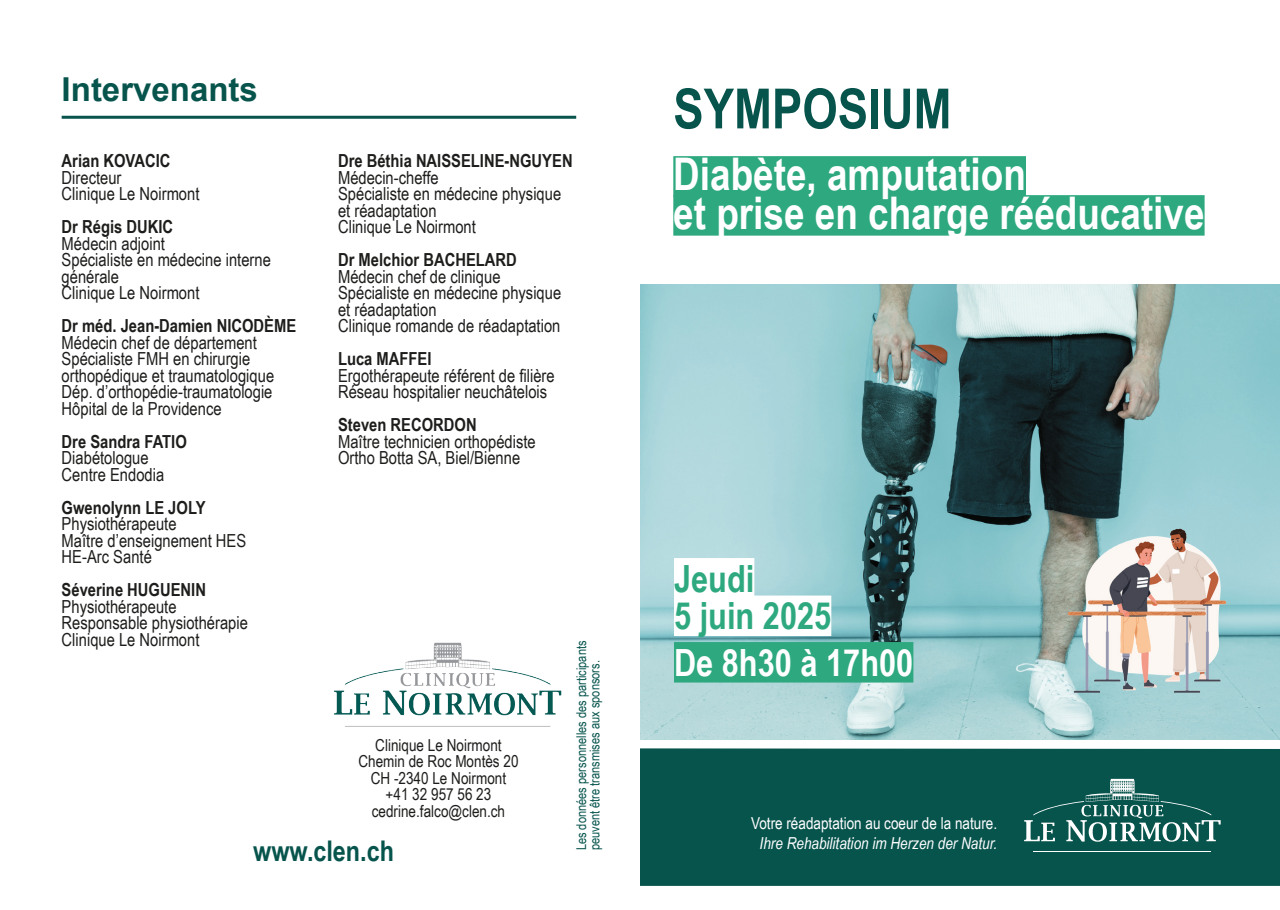
<style>
.page{position:relative;width:1280px;height:910px;background:#fff}
.page>*{position:absolute;margin:0;border:0;box-sizing:border-box;transform-origin:0 0}
.t1{font:700 55.5px "Arial Narrow";color:#07544d}
.t2{font:700 45px "Arial Narrow";color:#fff}
.t3{font:700 37.5px "Arial Narrow";color:#2ea97f}
.t4{font:700 37.5px "Arial Narrow";color:#fff}
.t5{font:700 33px "Arial";color:#07544d}
.t6{font:700 28.5px "Arial Narrow";color:#07544d}
.t7{font:18px "Arial Narrow";color:#1d1d1b}
.t8{font:700 18px "Arial Narrow";color:#1d1d1b}
.t9{font:16.5px "Arial Narrow";color:#1d1d1b}
.t10{font:16.5px "Arial Narrow";color:#fff}
.t11{font:italic 16.5px "Arial Narrow";color:#fff}
.t12{font:13.5px "Arial Narrow";color:#07544d}
</style>
<div class="page">
<img style="left:640px;top:284px;width:640px;height:456px">
<div style="left:640px;top:748px;width:640px;height:138px;background:#07544d"></div>
<div style="left:673px;top:156px;width:353px;height:41px;background:#2ea97f"></div>
<div style="left:673px;top:195px;width:531px;height:41px;background:#2ea97f"></div>
<div style="left:674px;top:558px;width:80px;height:40px;background:#fff"></div>
<div style="left:674px;top:595px;width:157px;height:41px;background:#fff"></div>
<div style="left:674px;top:642px;width:239px;height:40px;background:#2ea97f"></div>
<hr style="left:62px;top:116px;width:514px;height:3px;background:#07544d">
<svg style="left:1024px;top:779px;width:197px;height:63px;background:#34736d"></svg>
<hr style="left:1033px;top:851px;width:178px;height:1px;background:#fff">
<img style="left:1043px;top:506px;width:208px;height:209px">
<img style="left:334px;top:642px;width:228px;height:85px">
<p class="t5" style="left:62px;top:66px;width:198px">Intervenants</p>
<p class="t8" style="left:62px;top:147px;width:110px">Arian KOVACIC</p>
<p class="t7" style="left:62px;top:164px;width:61px">Directeur</p>
<p class="t7" style="left:62px;top:181px;width:139px">Clinique Le Noirmont</p>
<p class="t8" style="left:62px;top:213px;width:113px">Dr Régis DUKIC</p>
<p class="t7" style="left:62px;top:230px;width:105px">Médecin adjoint</p>
<p class="t7" style="left:62px;top:247px;width:211px">Spécialiste en médecine interne</p>
<p class="t7" style="left:62px;top:263px;width:59px">générale</p>
<p class="t7" style="left:62px;top:280px;width:139px">Clinique Le Noirmont</p>
<p class="t8" style="left:62px;top:312px;width:236px">Dr méd. Jean-Damien NICODÈME</p>
<p class="t7" style="left:62px;top:329px;width:197px">Médecin chef de département</p>
<p class="t7" style="left:62px;top:346px;width:190px">Spécialiste FMH en chirurgie</p>
<p class="t7" style="left:62px;top:362px;width:214px">orthopédique et traumatologique</p>
<p class="t7" style="left:62px;top:379px;width:212px">Dép. d’orthopédie-traumatologie</p>
<p class="t7" style="left:62px;top:395px;width:161px">Hôpital de la Providence</p>
<p class="t8" style="left:62px;top:428px;width:127px">Dre Sandra FATIO</p>
<p class="t7" style="left:62px;top:445px;width:88px">Diabétologue</p>
<p class="t7" style="left:62px;top:461px;width:104px">Centre Endodia</p>
<p class="t8" style="left:62px;top:494px;width:145px">Gwenolynn LE JOLY</p>
<p class="t7" style="left:62px;top:511px;width:116px">Physiothérapeute</p>
<p class="t7" style="left:62px;top:527px;width:186px">Maître d’enseignement HES</p>
<p class="t7" style="left:62px;top:544px;width:92px">HE-Arc Santé</p>
<p class="t8" style="left:62px;top:576px;width:146px">Séverine HUGUENIN</p>
<p class="t7" style="left:62px;top:593px;width:116px">Physiothérapeute</p>
<p class="t7" style="left:62px;top:610px;width:188px">Responsable physiothérapie</p>
<p class="t7" style="left:62px;top:626px;width:139px">Clinique Le Noirmont</p>
<p class="t8" style="left:338px;top:147px;width:236px">Dre Béthia NAISSELINE-NGUYEN</p>
<p class="t7" style="left:338px;top:164px;width:102px">Médecin-cheffe</p>
<p class="t7" style="left:338px;top:181px;width:225px">Spécialiste en médecine physique</p>
<p class="t7" style="left:338px;top:197px;width:100px">et réadaptation</p>
<p class="t7" style="left:338px;top:214px;width:139px">Clinique Le Noirmont</p>
<p class="t8" style="left:338px;top:246px;width:180px">Dr Melchior BACHELARD</p>
<p class="t7" style="left:338px;top:263px;width:164px">Médecin chef de clinique</p>
<p class="t7" style="left:338px;top:280px;width:225px">Spécialiste en médecine physique</p>
<p class="t7" style="left:338px;top:296px;width:100px">et réadaptation</p>
<p class="t7" style="left:338px;top:313px;width:224px">Clinique romande de réadaptation</p>
<p class="t8" style="left:338px;top:345px;width:95px">Luca MAFFEI</p>
<p class="t7" style="left:338px;top:362px;width:218px">Ergothérapeute référent de filière</p>
<p class="t7" style="left:338px;top:379px;width:211px">Réseau hospitalier neuchâtelois</p>
<p class="t8" style="left:338px;top:411px;width:140px">Steven RECORDON</p>
<p class="t7" style="left:338px;top:428px;width:199px">Maître technicien orthopédiste</p>
<p class="t7" style="left:338px;top:445px;width:184px">Ortho Botta SA, Biel/Bienne</p>
<p class="t12" style="left:571px;top:850px;width:211px;rotate:-90deg">Les données personnelles des participants</p>
<p class="t12" style="left:585px;top:850px;width:192px;rotate:-90deg">peuvent être transmises aux sponsors.</p>
<p class="t9" style="left:375px;top:733px;width:128px">Clinique Le Noirmont</p>
<p class="t9" style="left:358px;top:749px;width:162px">Chemin de Roc Montès 20</p>
<p class="t9" style="left:371px;top:766px;width:137px">CH -2340 Le Noirmont</p>
<p class="t9" style="left:386px;top:782px;width:107px">+41 32 957 56 23</p>
<p class="t9" style="left:372px;top:799px;width:135px">cedrine.falco@clen.ch</p>
<p class="t6" style="left:253px;top:829px;width:142px">www.clen.ch</p>
<p class="t1" style="left:673px;top:67px;width:280px">SYMPOSIUM</p>
<p class="t2" style="left:673px;top:140px;width:354px">Diabète, amputation</p>
<p class="t2" style="left:673px;top:179px;width:533px">et prise en charge rééducative</p>
<p class="t3" style="left:674px;top:550px;width:82px">Jeudi</p>
<p class="t3" style="left:674px;top:588px;width:159px">5 juin 2025</p>
<p class="t4" style="left:674px;top:634px;width:241px">De 8h30 à 17h00</p>
<p class="t10" style="left:751px;top:811px;width:247px">Votre réadaptation au coeur de la nature.</p>
<p class="t11" style="left:760px;top:832px;width:239px">Ihre Rehabilitation im Herzen der Natur.</p>
</div>
